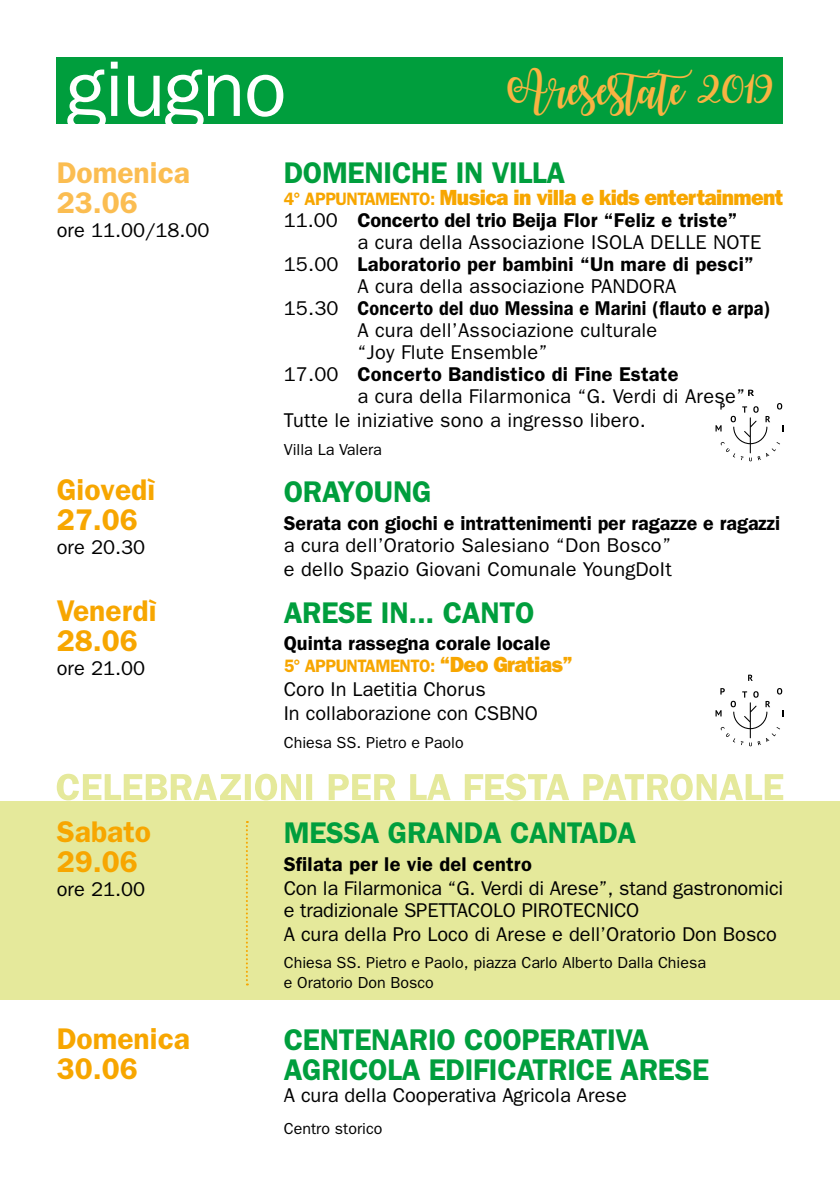
<style>
.page{position:relative;width:840px;height:1191px;background:#fff}
.page>*{position:absolute;margin:0;border:0;box-sizing:border-box;transform-origin:0 0}
.t1{font:79px "Franklin Gothic";letter-spacing:-.015em;color:#fff}
.t2{font:38px "Watermelon Script Demo";color:#f9b342}
.t3{font:600 30px/30px "Franklin Gothic";letter-spacing:-.01em;color:#009e3d}
.t4{font:600 30px/30px "Franklin Gothic";color:#f7a600}
.t5{font:600 30px/30px "Franklin Gothic";color:#fbbd51}
.t6{font:800 22px "Franklin Gothic";letter-spacing:-.03em;color:#f7a600;scale:.96 1}
.t7{font:20px/24px "Franklin Gothic";letter-spacing:.01em;color:#000}
.t8{font:600 20px "Franklin Gothic";letter-spacing:.01em;color:#000}
.t9{font:20px/22px "Franklin Gothic";letter-spacing:-.01em;color:#000}
.t10{font:600 20px "Franklin Gothic";letter-spacing:.01em;color:#000;scale:.9 1}
.t11{font:600 18px "Franklin Gothic";letter-spacing:-.03em;color:#f7a600;scale:.96 1}
.t12{font:16px/19.2px "Franklin Gothic";color:#000}
.s1{font-weight:600;font-size:18px}
.s2{font-weight:400}
.s3{font-weight:800;font-size:22px}
</style>
<div class="page">
<div style="left:57px;top:57px;width:725px;height:66px;background:#009e3d"></div>
<svg style="left:748px;top:390px;width:5px;height:6px"></svg>
<svg style="left:715px;top:403px;width:67px;height:58px"></svg>
<svg style="left:748px;top:674px;width:4px;height:7px"></svg>
<svg style="left:715px;top:688px;width:67px;height:58px"></svg>
<div style="left:0;top:801px;width:839px;height:198px;background:#e5e99b"></div>
<svg style="left:57px;top:773px;width:725px;height:27px"></svg>
<svg style="left:246px;top:821px;width:2px;height:164px"></svg>
<h1 class="t1" style="left:66px;top:44px;width:222px">giugno</h1>
<h2 class="t2" style="left:507px;top:67px;width:267px">Aresestate 2019</h2>
<h3 class="t3" style="left:283px;top:157px;width:283px">DOMENICHE IN VILLA</h3>
<p class="t6" style="left:283px;top:184px;width:521px"><span class="s1">4° APPUNTAMENTO:</span> Musica in villa e kids entertainment</p>
<p class="t8" style="left:283px;top:208px;width:455px"><span class="s2">11.00</span> Concerto del trio Beija Flor “Feliz e triste”</p>
<p class="t7" style="left:357px;top:230px;width:405px">a cura della Associazione ISOLA DELLE NOTE</p>
<p class="t8" style="left:283px;top:252px;width:471px"><span class="s2">15.00</span> Laboratorio per bambini “Un mare di pesci”</p>
<p class="t7" style="left:357px;top:274px;width:320px">A cura della associazione PANDORA</p>
<p class="t10" style="left:283px;top:296px;width:542px"><span class="s2">15.30</span> Concerto del duo Messina e Marini (flauto e arpa)</p>
<p class="t7" style="left:357px;top:318px;width:301px">A cura dell’Associazione culturale</p>
<p class="t7" style="left:357px;top:340px;width:191px">“Joy Flute Ensemble”</p>
<p class="t8" style="left:283px;top:362px;width:396px"><span class="s2">17.00</span> Concerto Bandistico di Fine Estate</p>
<p class="t7" style="left:357px;top:384px;width:389px">a cura della Filarmonica “G. Verdi di Arese”</p>
<p class="t7" style="left:283px;top:408px;width:363px">Tutte le iniziative sono a ingresso libero.</p>
<p class="t12" style="left:283px;top:439px;width:99px">Villa La Valera</p>
<h3 class="t3" style="left:283px;top:476px;width:149px">ORAYOUNG</h3>
<p class="t8" style="left:283px;top:511px;width:497px">Serata con giochi e intrattenimenti per ragazze e ragazzi</p>
<p class="t7" style="left:283px;top:532px;width:389px">a cura dell’Oratorio Salesiano “Don Bosco” e dello Spazio Giovani Comunale YoungDoIt</p>
<h3 class="t3" style="left:283px;top:596px;width:252px">ARESE IN... CANTO</h3>
<p class="t8" style="left:283px;top:631px;width:268px">Quinta rassegna corale locale</p>
<p class="t11" style="left:283px;top:655px;width:303px">5° APPUNTAMENTO: <span class="s3">“Deo Gratias”</span></p>
<p class="t7" style="left:283px;top:677px;width:256px">Coro In Laetitia Chorus<br>In collaborazione con CSBNO</p>
<p class="t12" style="left:283px;top:732px;width:181px">Chiesa SS. Pietro e Paolo</p>
<h3 class="t5" style="left:57px;top:157px;width:135px">Domenica<br>23.06</h3>
<p class="t7" style="left:57px;top:218px;width:154px">ore 11.00/18.00</p>
<h3 class="t4" style="left:57px;top:474px;width:100px">Giovedì<br>27.06</h3>
<p class="t7" style="left:57px;top:535px;width:90px">ore 20.30</p>
<h3 class="t4" style="left:57px;top:595px;width:101px">Venerdì<br>28.06</h3>
<p class="t7" style="left:57px;top:656px;width:90px">ore 21.00</p>
<h3 class="t4" style="left:57px;top:816px;width:96px">Sabato<br>29.06</h3>
<p class="t7" style="left:57px;top:877px;width:90px">ore 21.00</p>
<h3 class="t4" style="left:57px;top:1023px;width:135px">Domenica<br>30.06</h3>
<h3 class="t3" style="left:283px;top:817px;width:354px">MESSA GRANDA CANTADA</h3>
<p class="t8" style="left:283px;top:852px;width:249px">Sfilata per le vie del centro</p>
<p class="t9" style="left:283px;top:876px;width:500px">Con la Filarmonica “G. Verdi di Arese”, stand gastronomici e tradizionale SPETTACOLO PIROTECNICO</p>
<p class="t7" style="left:283px;top:921px;width:494px">A cura della Pro Loco di Arese e dell’Oratorio Don Bosco</p>
<p class="t12" style="left:283px;top:953px;width:423px">Chiesa SS. Pietro e Paolo, piazza Carlo Alberto Dalla Chiesa e Oratorio Don Bosco</p>
<h3 class="t3" style="left:283px;top:1023px;width:426px">CENTENARIO COOPERATIVA<br>AGRICOLA EDIFICATRICE ARESE</h3>
<p class="t7" style="left:283px;top:1082px;width:344px">A cura della Cooperativa Agricola Arese</p>
<p class="t12" style="left:283px;top:1118px;width:100px">Centro storico</p>
</div>
